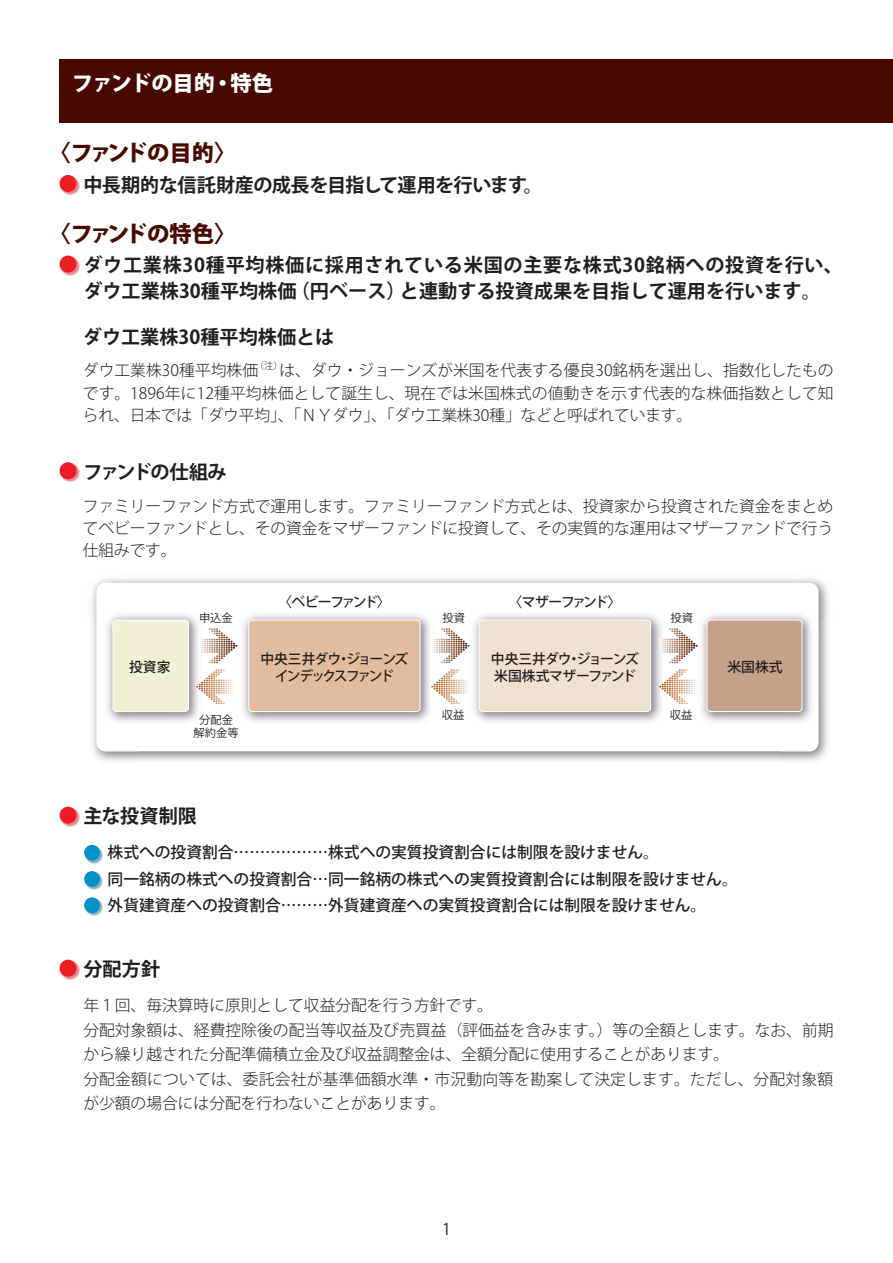
<style>
.page{position:relative;width:893px;height:1263px;background:#fff}
.page>*{position:absolute;margin:0;border:0;box-sizing:border-box;transform-origin:0 0}
.t1{font:800 22.35px "Koz Go Pro";letter-spacing:-.08em;color:#480a00}
.t2{font:800 21.3px "Koz Go Pro";color:#fff}
.t3{font:700 19.2px/26.1px "Koz Go Pro";letter-spacing:.035em;color:#231f20}
.t4{font:700 19.2px "Koz Go Pro";letter-spacing:-.03em;color:#231f20}
.t5{font:700 19.2px "Koz Go Pro";color:#231f20}
.t6{font:700 19.2px "Koz Go Pro";letter-spacing:-.065em;color:#231f20}
.t7{font:15.9px "Koz Go Pro";color:#231f20}
.t8{font:300 15.75px/22.4px "Koz Go Pro";color:#231f20;text-align:justify}
.t9{font:500 15.75px "Koz Go Pro";color:#231f20}
.t10{font:13.8px/17px "Koz Go Pro Medium 90 msp RKSJ H";letter-spacing:-.08em;color:#231f20}
.t11{font:13.8px/17px "Koz Go Pro Medium 90 msp RKSJ H";letter-spacing:-.12em;color:#231f20;text-align:center}
.t12{font:13.8px "Koz Go Pro Medium 90 msp RKSJ H";letter-spacing:-.145em;color:#231f20}
.t13{font:13.8px "Koz Go Pro Medium 90 msp RKSJ H";letter-spacing:-.14em;color:#231f20}
.t14{font:11.25px/13.5px "Koz Go Pro Regular 90 msp RKSJ H";color:#231f20;text-align:center}
.t15{font:300 9.15px "Koz Go Pro";color:#231f20}
</style>
<div class="page">
<div style="left:60px;top:60px;width:833px;height:63px;background:#480a00"></div>
<div style="left:60px;top:176px;width:20px;height:19px;background:#c4121a;opacity:.5"></div>
<div style="left:60px;top:175px;width:17px;height:17px;background:#ee1d23;border-radius:50%"></div>
<div style="left:60px;top:256px;width:20px;height:20px;background:#c4121a;opacity:.5"></div>
<div style="left:60px;top:256px;width:17px;height:17px;background:#ee1d23;border-radius:50%"></div>
<div style="left:60px;top:463px;width:20px;height:19px;background:#c4121a;opacity:.5"></div>
<div style="left:60px;top:462px;width:17px;height:17px;background:#ee1d23;border-radius:50%"></div>
<img style="left:92px;top:578px;width:737px;height:42px">
<img style="left:92px;top:620px;width:47px;height:141px">
<img style="left:781px;top:620px;width:47px;height:141px">
<svg style="left:97px;top:583px;width:721px;height:168px"></svg>
<img style="left:696px;top:609px;width:121px;height:118px">
<div style="left:707px;top:620px;width:95px;height:91px;background:#c5a18a;border-radius:4px"></div>
<div style="left:706px;top:619px;width:96px;height:93px;border:1px solid #fff;border-radius:4px"></div>
<img style="left:102px;top:609px;width:102px;height:118px">
<svg style="left:199px;top:628px;width:38px;height:35px"></svg>
<svg style="left:196px;top:669px;width:39px;height:35px"></svg>
<div style="left:113px;top:620px;width:75px;height:91px;background:#f3f0d5;border-radius:4px"></div>
<div style="left:112px;top:619px;width:77px;height:93px;border:1px solid #fff;border-radius:4px"></div>
<img style="left:468px;top:609px;width:198px;height:118px">
<div style="left:479px;top:620px;width:172px;height:91px;background:#f0e0cf;border-radius:4px"></div>
<div style="left:479px;top:619px;width:172px;height:93px;border:1px solid #fff;border-radius:4px"></div>
<svg style="left:659px;top:628px;width:39px;height:35px"></svg>
<svg style="left:659px;top:669px;width:39px;height:35px"></svg>
<img style="left:238px;top:609px;width:197px;height:118px">
<svg style="left:431px;top:628px;width:39px;height:35px"></svg>
<svg style="left:431px;top:669px;width:39px;height:35px"></svg>
<div style="left:249px;top:620px;width:171px;height:91px;background:#e2bc9c;border-radius:4px"></div>
<div style="left:248px;top:619px;width:173px;height:93px;border:1px solid #fff;border-radius:4px"></div>
<div style="left:60px;top:807px;width:20px;height:20px;background:#c4121a;opacity:.5"></div>
<div style="left:60px;top:807px;width:17px;height:17px;background:#ee1d23;border-radius:50%"></div>
<svg style="left:85px;top:846px;width:18px;height:18px"></svg>
<div style="left:84px;top:845px;width:16px;height:15px;background:#0092c8;border-radius:50%"></div>
<svg style="left:86px;top:873px;width:17px;height:17px"></svg>
<div style="left:84px;top:871px;width:16px;height:16px;background:#0092c8;border-radius:50%"></div>
<svg style="left:85px;top:899px;width:18px;height:17px"></svg>
<div style="left:84px;top:897px;width:16px;height:16px;background:#0092c8;border-radius:50%"></div>
<div style="left:60px;top:960px;width:20px;height:20px;background:#c4121a;opacity:.5"></div>
<div style="left:60px;top:960px;width:17px;height:17px;background:#ee1d23;border-radius:50%"></div>
<p class="t2" style="left:72px;top:69px;width:202px">ファンドの目的・特色</p>
<p class="t1" style="left:48px;top:138px;width:189px">〈ファンドの目的〉</p>
<p class="t4" style="left:83px;top:172px;width:461px">中長期的な信託財産の成長を目指して運用を行います。</p>
<p class="t1" style="left:48px;top:219px;width:189px">〈ファンドの特色〉</p>
<p class="t3" style="left:83px;top:253px;width:761px">ダウ工業株30種平均株価に採用されている米国の主要な株式30銘柄への投資を行い、ダウ工業株30種平均株価（円ベース）と連動する投資成果を目指して運用を行います。</p>
<p class="t5" style="left:83px;top:324px;width:253px">ダウ工業株30種平均株価とは</p>
<p class="t8" style="left:83px;top:359px;width:177px">ダウ工業株30種平均株価</p>
<p class="t15" style="left:255px;top:359px;width:29px">（注）</p>
<p class="t8" style="left:83px;top:359px;width:752px;text-indent:197px">は、ダウ・ジョーンズが米国を代表する優良30銘柄を選出し、指数化したものです。1896年に12種平均株価として誕生し、現在では米国株式の値動きを示す代表的な株価指数として知られ、日本では「ダウ平均」、「ＮＹダウ」、「ダウ工業株30種」などと呼ばれています。</p>
<p class="t6" style="left:83px;top:459px;width:145px">ファンドの仕組み</p>
<p class="t8" style="left:83px;top:495px;width:752px">ファミリーファンド方式で運用します。ファミリーファンド方式とは、投資家から投資された資金をまとめてベビーファンドとし、その資金をマザーファンドに投資して、その実質的な運用はマザーファンドで行う仕組みです。</p>
<p class="t10" style="left:129px;top:660px;width:43px">投資家</p>
<p class="t14" style="left:199px;top:611px;width:35px">申込金</p>
<p class="t12" style="left:278px;top:593px;width:114px">〈ベビーファンド〉</p>
<p class="t13" style="left:508px;top:593px;width:114px">〈マザーファンド〉</p>
<p class="t14" style="left:442px;top:611px;width:24px">投資</p>
<p class="t14" style="left:670px;top:611px;width:24px">投資</p>
<p class="t11" style="left:260px;top:651px;width:149px">中央三井ダウ・ジョーンズインデックスファンド</p>
<p class="t10" style="left:727px;top:660px;width:57px">米国株式</p>
<p class="t10" style="left:491px;top:651px;width:149px">中央三井ダウ・ジョーンズ米国株式マザーファンド</p>
<p class="t14" style="left:194px;top:713px;width:47px">分配金解約金等</p>
<p class="t14" style="left:442px;top:708px;width:24px">収益</p>
<p class="t14" style="left:670px;top:708px;width:24px">収益</p>
<p class="t5" style="left:83px;top:804px;width:115px">主な投資制限</p>
<p class="t9" style="left:108px;top:842px;width:553px">株式への投資割合………………株式への実質投資割合には制限を設けません。</p>
<p class="t9" style="left:108px;top:869px;width:632px">同一銘柄の株式への投資割合…同一銘柄の株式への実質投資割合には制限を設けません。</p>
<p class="t9" style="left:108px;top:895px;width:600px">外貨建資産への投資割合………外貨建資産への実質投資割合には制限を設けません。</p>
<p class="t5" style="left:83px;top:957px;width:78px">分配方針</p>
<p class="t8" style="left:83px;top:994px;width:411px">年１回、毎決算時に原則として収益分配を行う方針です。</p>
<p class="t8" style="left:83px;top:1018px;width:752px;line-height:24.5px">分配対象額は、経費控除後の配当等収益及び売買益（評価益を含みます。）等の全額とします。なお、前期から繰り越された分配準備積立金及び収益調整金は、全額分配に使用することがあります。</p>
<p class="t8" style="left:83px;top:1067px;width:751px;line-height:24.5px">分配金額については、委託会社が基準価額水準・市況動向等を勘案して決定します。ただし、分配対象額が少額の場合には分配を行わないことがあります。</p>
<p class="t7" style="left:442px;top:1218px;width:10px">1</p>
</div>
